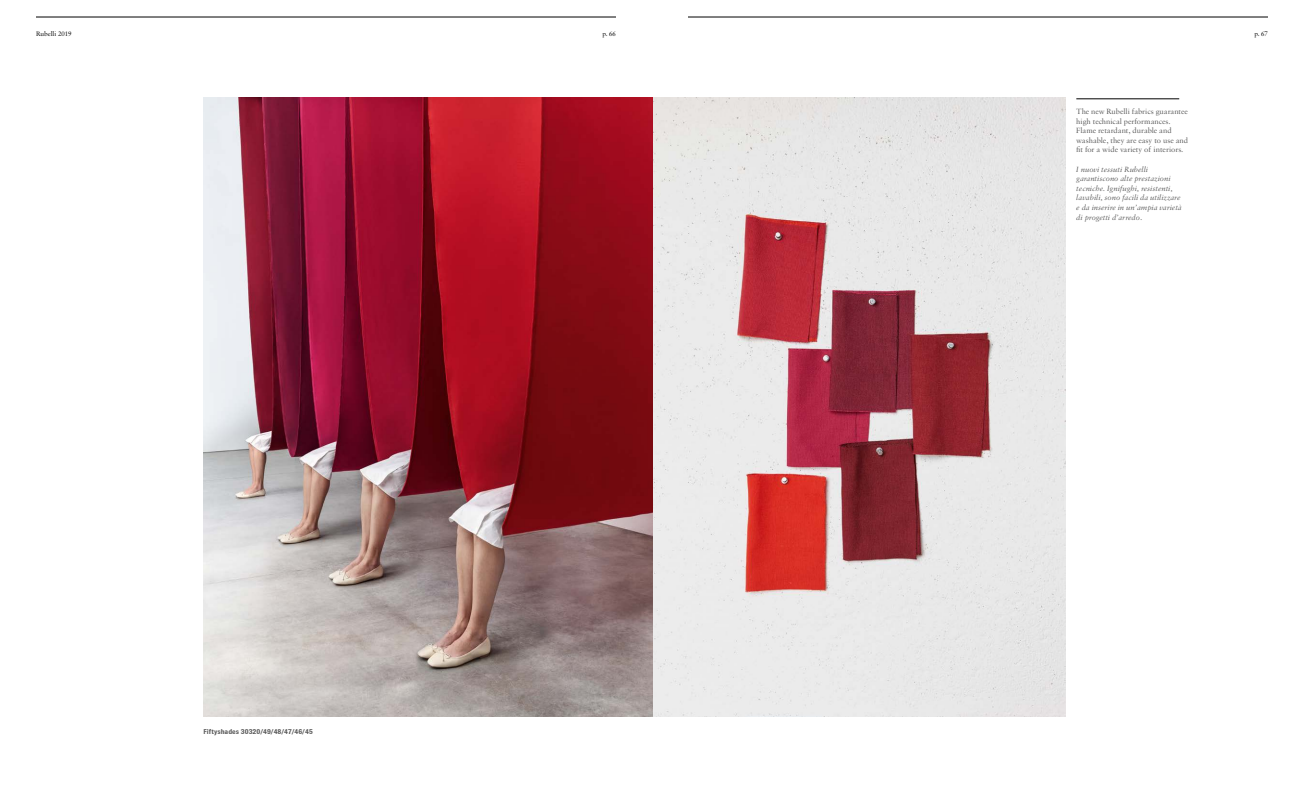
<style>
.page{position:relative;width:1304px;height:808px;background:#fff}
.page>*{position:absolute;margin:0;border:0;box-sizing:border-box;transform-origin:0 0}
.t1{font:italic 8px/9.6px "Sabon MT Std";color:#565656}
.t2{font:8px/9.6px "Sabon MT Std";color:#565656}
.t3{font:700 7px "Brown";color:#565656}
.t4{font:7px "Sabon MT Std";color:#000}
</style>
<div class="page">
<img style="left:203px;top:98px;width:863px;height:619px">
<hr style="left:36px;top:17px;width:580px;height:1px;background:#000">
<hr style="left:688px;top:17px;width:580px;height:1px;background:#000">
<hr style="left:1076px;top:99px;width:103px;height:1px;background:#000">
<p class="t4" style="left:36px;top:29px;width:37px">Rubelli 2019</p>
<p class="t4" style="left:602px;top:29px;width:15px">p. 66</p>
<p class="t4" style="left:1254px;top:29px;width:15px">p. 67</p>
<p class="t3" style="left:203px;top:727px;width:111px">Fiftyshades 30320/49/48/47/46/45</p>
<p class="t2" style="left:1076px;top:107px;width:113px">The new Rubelli fabrics guarantee high technical performances.<br>Flame retardant, durable and washable, they are easy to use and fit for a wide variety of interiors.</p>
<p class="t1" style="left:1076px;top:164px;width:107px">I nuovi tessuti Rubelli garantiscono alte prestazioni tecniche. Ignifughi, resistenti, lavabili, sono facili da utilizzare e da inserire in un’ampia varietà di progetti d’arredo.</p>
</div>
